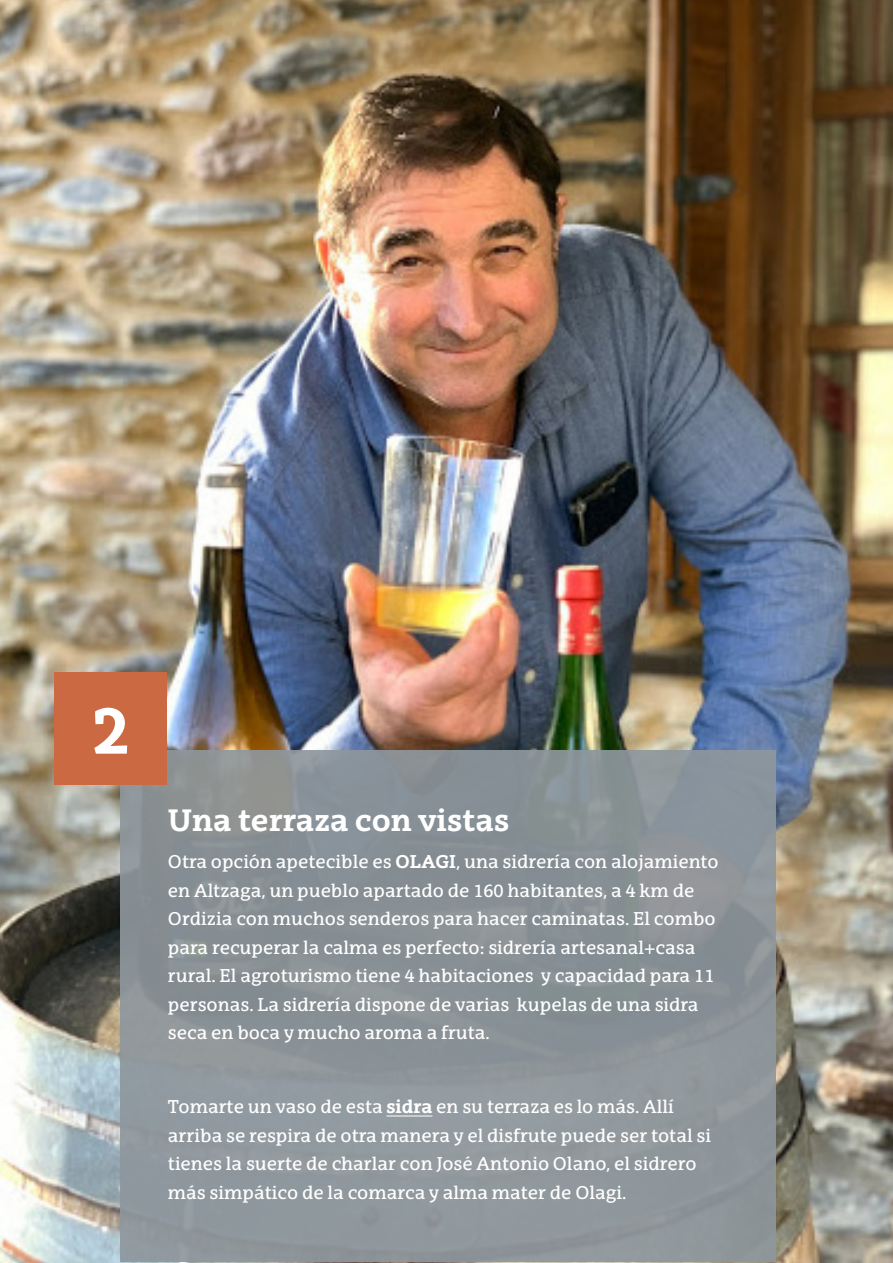
<style>
.page{position:relative;width:893px;height:1263px;background:#fff}
.page>*{position:absolute;margin:0;border:0;box-sizing:border-box;transform-origin:0 0}
.t1{font:700 66px "EHU Serif";color:#fff}
.t2{font:700 30px "EHU Serif";color:#fff}
.t3{font:18px/28.5px "EHU Serif";color:#fff}
.s1{font-weight:700}
</style>
<div class="page">
<img style="left:0;top:0;width:893px;height:1262px">
<div style="left:120px;top:750px;width:655px;height:512px;background:#8e979d"></div>
<hr style="left:386px;top:1115px;width:46px;height:1px;background:#fff">
<div style="left:54px;top:672px;width:113px;height:112px;background:#cb6943"></div>
<p class="t1" style="left:90px;top:688px;width:42px">2</p>
<p class="t2" style="left:168px;top:801px;width:343px">Una terraza con vistas</p>
<p class="t3" style="left:168px;top:847px;width:552px">Otra opción apetecible es <span class="s1">OLAGI</span>, una sidrería con alojamiento en Altzaga, un pueblo apartado de 160 habitantes, a 4 km de Ordizia con muchos senderos para hacer caminatas. El combo para recuperar la calma es perfecto: sidrería artesanal+casa rural. El agroturismo tiene 4 habitaciones y capacidad para 11 personas. La sidrería dispone de varias kupelas de una sidra seca en boca y mucho aroma a fruta.</p>
<p class="t3" style="left:168px;top:1092px;width:545px">Tomarte un vaso de esta <span class="s1">sidra</span> en su terraza es lo más. Allí arriba se respira de otra manera y el disfrute puede ser total si tienes la suerte de charlar con José Antonio Olano, el sidrero más simpático de la comarca y alma mater de Olagi.</p>
</div>
